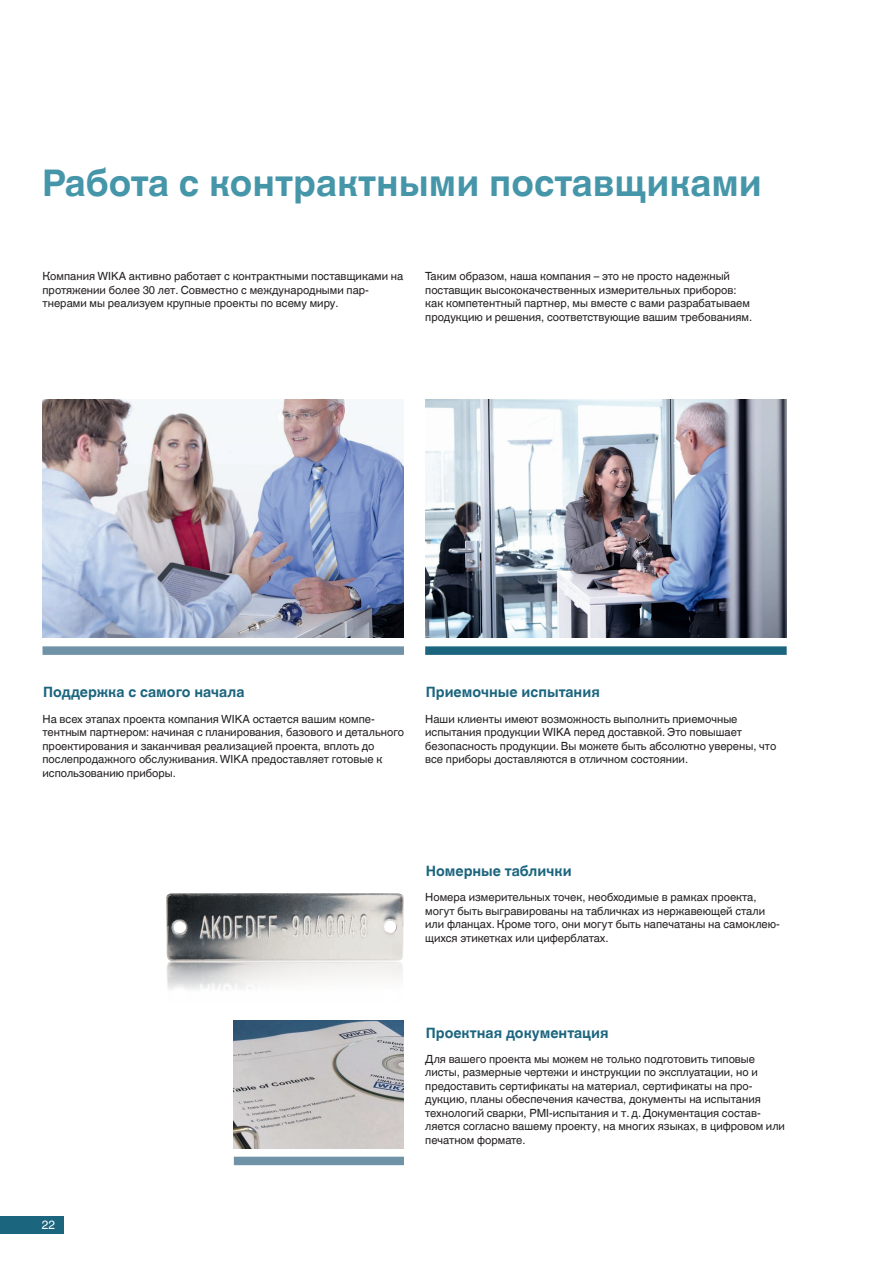
<style>
.page{position:relative;width:893px;height:1263px;background:#fff}
.page>*{position:absolute;margin:0;border:0;box-sizing:border-box;transform-origin:0 0}
.Headline_30_37_GREP{font:700 36.75px "Helvetica World";color:#4696aa}
.Subline_11_16_GREP{font:700 14.25px "Helvetica World";color:#1c657f}
.t1{font:12px "Helvetica World";color:#fff}
.Body_9_12_GREP{font:11.25px/13.5px "Helvetica World";color:#231f20}
</style>
<div class="page">
<img style="left:43px;top:400px;width:361px;height:238px">
<img style="left:425px;top:400px;width:362px;height:238px">
<img style="left:234px;top:1020px;width:170px;height:128px">
<img style="left:166px;top:893px;width:238px;height:67px">
<img style="left:167px;top:960px;width:236px;height:30px">
<div style="left:43px;top:646px;width:361px;height:9px;background:#6f92a7"></div>
<div style="left:425px;top:646px;width:362px;height:9px;background:#1c657f"></div>
<div style="left:234px;top:1157px;width:170px;height:8px;background:#6f92a7"></div>
<div style="left:0;top:1216px;width:64px;height:17px;background:#1c657f"></div>
<p class="Headline_30_37_GREP" style="left:42px;top:161px;width:721px">Работа с контрактными поставщиками</p>
<p class="Body_9_12_GREP" style="left:43px;top:270px;width:362px">Компания WIKA активно работает с контрактными поставщиками на протяжении более 30 лет. Совместно с международными пар&shy;тнерами мы реализуем крупные проекты по всему миру.</p>
<p class="Body_9_12_GREP" style="left:425px;top:270px;width:313px">Таким образом, наша компания – это не просто надежный поставщик высококачественных измерительных приборов:</p>
<p class="Body_9_12_GREP" style="left:425px;top:297px;width:329px">как компетентный партнер, мы вместе с вами разрабатываем продукцию и решения, соответствующие вашим требованиям.</p>
<p class="Subline_11_16_GREP" style="left:43px;top:684px;width:203px">Поддержка с самого начала</p>
<p class="Subline_11_16_GREP" style="left:426px;top:684px;width:176px">Приемочные испытания</p>
<p class="Body_9_12_GREP" style="left:43px;top:712px;width:363px">На всех этапах проекта компания WIKA остается вашим компе&shy;тентным партнером: начиная с планирования, базового и детального проектирования и заканчивая реализацией проекта, вплоть до послепродажного обслуживания. WIKA предоставляет готовые к использованию приборы.</p>
<p class="Body_9_12_GREP" style="left:425px;top:712px;width:353px">Наши клиенты имеют возможность выполнить приемочные испытания продукции WIKA перед доставкой. Это повышает безопасность продукции. Вы можете быть абсолютно уверены, что все приборы доставляются в отличном состоянии.</p>
<p class="Subline_11_16_GREP" style="left:426px;top:863px;width:147px">Номерные таблички</p>
<p class="Body_9_12_GREP" style="left:425px;top:890px;width:356px">Номера измерительных точек, необходимые в рамках проекта, могут быть выгравированы на табличках из нержавеющей стали или фланцах. Кроме того, они могут быть напечатаны на самоклею&shy;щихся этикетках или циферблатах.</p>
<p class="Subline_11_16_GREP" style="left:426px;top:1024px;width:184px">Проектная документация</p>
<p class="t1" style="left:42px;top:1218px;width:15px">22</p>
<p class="Body_9_12_GREP" style="left:425px;top:1052px;width:361px">Для вашего проекта мы можем не только подготовить типовые листы, размерные чертежи и инструкции по эксплуатации, но и предоставить сертификаты на материал, сертификаты на про&shy;дукцию, планы обеспечения качества, документы на испытания технологий сварки, PMI-испытания и т. д. Документация состав&shy;ляется согласно вашему проекту, на многих языках, в цифровом или печатном формате.</p>
</div>
